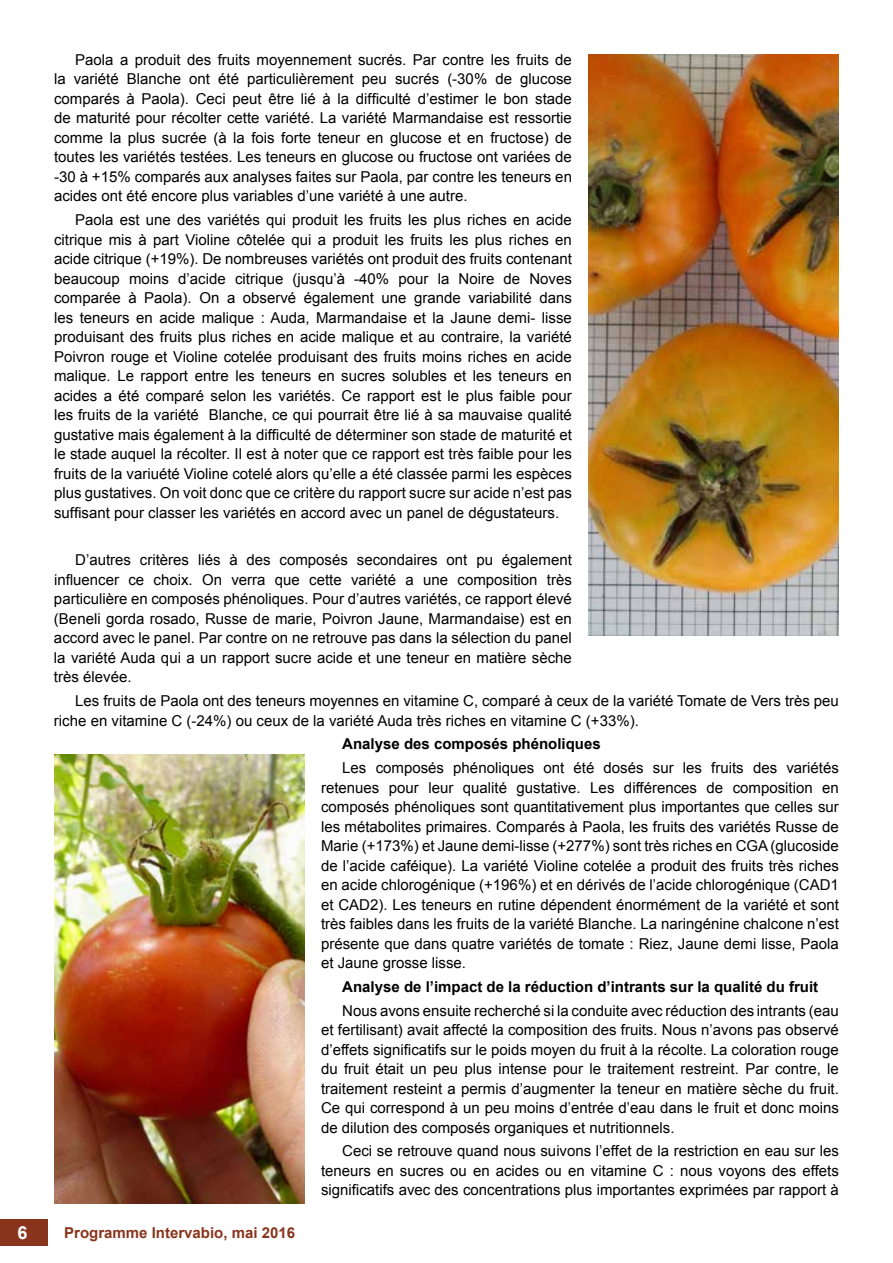
<style>
.page{position:relative;width:893px;height:1263px;background:#fff}
.page>*{position:absolute;margin:0;border:0;box-sizing:border-box;transform-origin:0 0}
.t1{font:700 18px "Arial";color:#fff}
.t2{font:15px/19.5px "Arial";color:#000;text-align:justify}
.t3{font:700 15px "Arial";color:#000}
.t4{font:700 15px "Arial";color:#89351d}
</style>
<div class="page">
<img style="left:589px;top:54px;width:250px;height:582px">
<hr style="left:892px;top:403px;width:1px;height:260px;background:#89351d">
<img style="left:54px;top:755px;width:250px;height:448px">
<div style="left:0;top:1219px;width:47px;height:26px;background:#89351d"></div>
<p class="t2" style="left:54px;top:50px;width:519px;text-indent:21px">Paola a produit des fruits moyennement sucrés. Par contre les fruits de la variété Blanche ont été particulièrement peu sucrés (-30% de glucose comparés à Paola). Ceci peut être lié à la difficulté d’estimer le bon stade de maturité pour récolter cette variété. La variété Marmandaise est ressortie comme la plus sucrée (à la fois forte teneur en glucose et en fructose) de toutes les variétés testées. Les teneurs en glucose ou fructose ont variées de -30 à +15% comparés aux analyses faites sur Paola, par contre les teneurs en acides ont été encore plus variables d’une variété à une autre.</p>
<p class="t2" style="left:54px;top:210px;width:519px;text-indent:21px">Paola est une des variétés qui produit les fruits les plus riches en acide citrique mis à part Violine côtelée qui a produit les fruits les plus riches en acide citrique (+19%). De nombreuses variétés ont produit des fruits contenant beaucoup moins d’acide citrique (jusqu’à -40% pour la Noire de Noves comparée à Paola). On a observé également une grande variabilité dans les teneurs en acide malique : Auda, Marmandaise et la Jaune demi- lisse produisant des fruits plus riches en acide malique et au contraire, la variété Poivron rouge et Violine cotelée produisant des fruits moins riches en acide malique. Le rapport entre les teneurs en sucres solubles et les teneurs en acides a été comparé selon les variétés. Ce rapport est le plus faible pour les fruits de la variété Blanche, ce qui pourrait être lié à sa mauvaise qualité gustative mais également à la difficulté de déterminer son stade de maturité et le stade auquel la récolter. Il est à noter que ce rapport est très faible pour les fruits de la variuété Violine cotelé alors qu’elle a été classée parmi les espèces plus gustatives. On voit donc que ce critère du rapport sucre sur acide n’est pas suffisant pour classer les variétés en accord avec un panel de dégustateurs.</p>
<p class="t2" style="left:54px;top:550px;width:519px;text-indent:21px">D’autres critères liés à des composés secondaires ont pu également influencer ce choix. On verra que cette variété a une composition très particulière en composés phénoliques. Pour d’autres variétés, ce rapport élevé (Beneli gorda rosado, Russe de marie, Poivron Jaune, Marmandaise) est en accord avec le panel. Par contre on ne retrouve pas dans la sélection du panel la variété Auda qui a un rapport sucre acide et une teneur en matière sèche très élevée.</p>
<p class="t2" style="left:54px;top:691px;width:786px;text-indent:21px">Les fruits de Paola ont des teneurs moyennes en vitamine C, comparé à ceux de la variété Tomate de Vers très peu riche en vitamine C (-24%) ou ceux de la variété Auda très riches en vitamine C (+33%).</p>
<p class="t3" style="left:342px;top:734px;width:260px">Analyse des composés phénoliques</p>
<p class="t2" style="left:321px;top:758px;width:519px;text-indent:21px">Les composés phénoliques ont été dosés sur les fruits des variétés retenues pour leur qualité gustative. Les différences de composition en composés phénoliques sont quantitativement plus importantes que celles sur les métabolites primaires. Comparés à Paola, les fruits des variétés Russe de Marie (+173%) et Jaune demi-lisse (+277%) sont très riches en CGA (glucoside de l’acide caféique). La variété Violine cotelée a produit des fruits très riches en acide chlorogénique (+196%) et en dérivés de l’acide chlorogénique (CAD1 et CAD2). Les teneurs en rutine dépendent énormément de la variété et sont très faibles dans les fruits de la variété Blanche. La naringénine chalcone n’est présente que dans quatre variétés de tomate : Riez, Jaune demi lisse, Paola et Jaune grosse lisse.</p>
<p class="t3" style="left:342px;top:976px;width:477px">Analyse de l’impact de la réduction d’intrants sur la qualité du fruit</p>
<p class="t2" style="left:321px;top:1001px;width:519px;text-indent:21px">Nous avons ensuite recherché si la conduite avec réduction des intrants (eau et fertilisant) avait affecté la composition des fruits. Nous n’avons pas observé d’effets significatifs sur le poids moyen du fruit à la récolte. La coloration rouge du fruit était un peu plus intense pour le traitement restreint. Par contre, le traitement resteint a permis d’augmenter la teneur en matière sèche du fruit.<br>Ce qui correspond à un peu moins d’entrée d’eau dans le fruit et donc moins de dilution des composés organiques et nutritionnels.</p>
<p class="t2" style="left:321px;top:1141px;width:519px;text-indent:21px">Ceci se retrouve quand nous suivons l’effet de la restriction en eau sur les teneurs en sucres ou en acides ou en vitamine C : nous voyons des effets significatifs avec des concentrations plus importantes exprimées par rapport à</p>
<p class="t1" style="left:18px;top:1220px;width:12px">6</p>
<p class="t4" style="left:64px;top:1222px;width:232px">Programme Intervabio, mai 2016</p>
</div>
